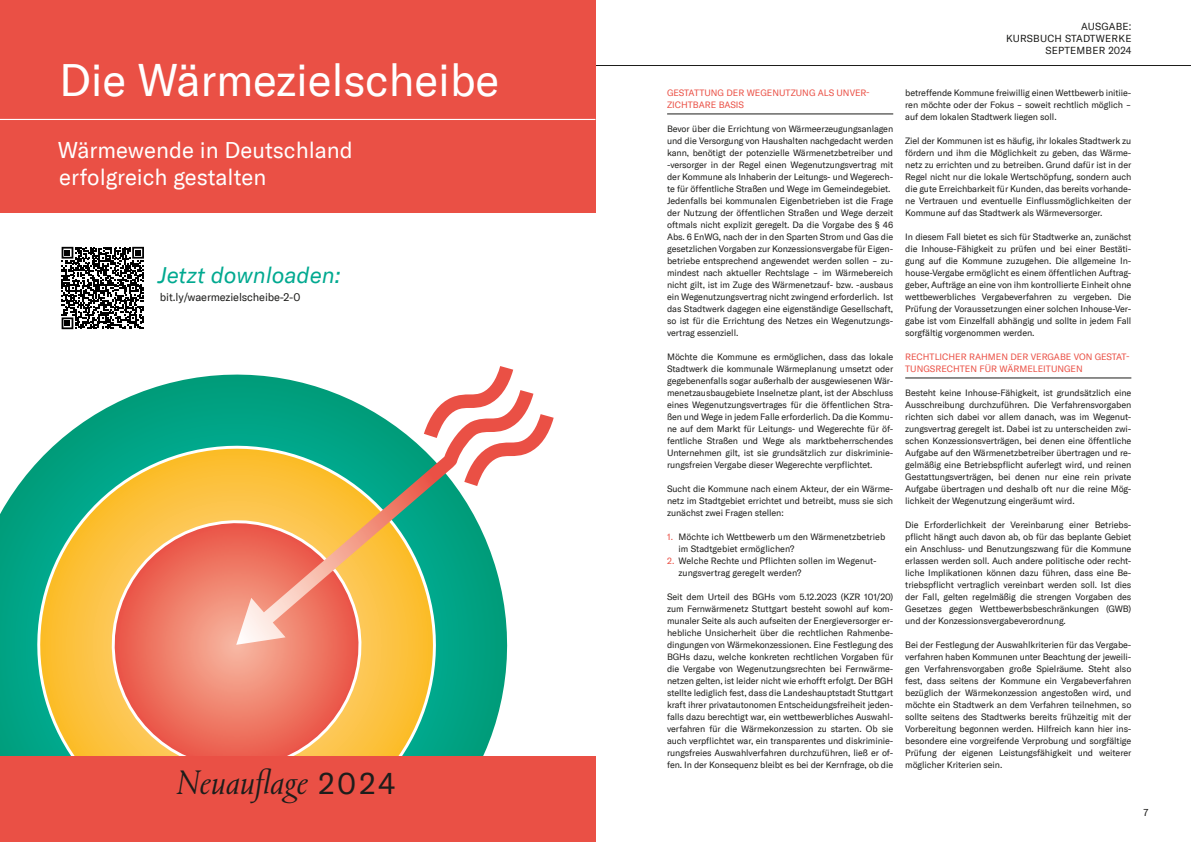
<style>
.page{position:relative;width:1191px;height:842px;background:#fff}
.page>*{position:absolute;margin:0;border:0;box-sizing:border-box;transform-origin:0 0}
.t1{font:44.6px "GT America";letter-spacing:-.005em;color:#fff}
.t2{font:italic 300 35px "Portrait TT";color:#1d1d1b}
.t3{font:22.3px/26.8px "GT America";color:#fff}
.t4{font:italic 22.3px "GT America";color:#00a990}
.t5{font:11px "GT America";letter-spacing:-.01em;color:#1d1d1b}
.t6{font:10px/12px "GT America";letter-spacing:.02em;color:#1d1d1b;text-align:right}
.t7{font:9px/12px "GT America";letter-spacing:-.01em;color:#1d1d1b;text-align:justify}
.t8{font:9px/12px "GT America";color:#ea5045}
.s1{font-family:"GT America";font-weight:400;font-style:normal;font-size:30px}
.s2{color:#ea5045}
</style>
<div class="page">
<hr style="left:0;top:65px;width:1191px;height:1px;background:#1d1d1b">
<div style="left:0;top:0;width:595px;height:213px;background:#ea5045"></div>
<svg style="left:0;top:374px;width:508px;height:382px"></svg>
<svg style="left:17px;top:425px;width:439px;height:331px"></svg>
<svg style="left:99px;top:508px;width:275px;height:248px"></svg>
<svg style="left:236px;top:390px;width:272px;height:255px"></svg>
<svg style="left:424px;top:366px;width:129px;height:120px"></svg>
<hr style="left:667px;top:114px;width:226px;height:1px;background:#1d1d1b">
<hr style="left:905px;top:378px;width:226px;height:1px;background:#1d1d1b">
<hr style="left:0;top:119px;width:595px;height:1px;background:#fff">
<svg style="left:62px;top:247px;width:82px;height:82px"></svg>
<div style="left:0;top:756px;width:595px;height:86px;background:#ea5045"></div>
<h1 class="t1" style="left:59px;top:54px;width:442px">Die Wärmezielscheibe</h1>
<h3 class="t3" style="left:58px;top:137px;width:297px">Wärmewende in Deutschland erfolgreich gestalten</h3>
<h3 class="t4" style="left:158px;top:262px;width:184px">Jetzt downloaden:</h3>
<p class="t5" style="left:160px;top:291px;width:142px">bit.ly/waermezielscheibe-2-0</p>
<h2 class="t2" style="left:177px;top:759px;width:220px">Neuauflage <span class="s1">2024</span></h2>
<p class="t6" style="left:1006px;top:20px;width:127px">AUSGABE:<br>KURSBUCH STADTWERKE<br>SEPTEMBER 2024</p>
<p class="t8" style="left:667px;top:87px;width:204px">GESTATTUNG DER WEGENUTZUNG ALS UNVER-<br>ZICHTBARE BASIS</p>
<p class="t7" style="left:667px;top:123px;width:228px;text-align:left">Bevor über die Errichtung von Wärmeerzeugungsanlagen und die Versorgung von Haushalten nachgedacht werden kann, benötigt der potenzielle Wärmenetzbetreiber und -versorger in der Regel einen Wegenutzungsvertrag mit der Kommune als Inhaberin der Leitungs- und Wegerech&shy;te für öffentliche Straßen und Wege im Gemeindegebiet.<br>Jedenfalls bei kommunalen Eigenbetrieben ist die Frage der Nutzung der öffentlichen Straßen und Wege derzeit oftmals nicht explizit geregelt. Da die Vorgabe des § 46<br>Abs. 6 EnWG, nach der in den Sparten Strom und Gas die gesetzlichen Vorgaben zur Konzessionsvergabe für Eigen&shy;betriebe entsprechend angewendet werden sollen - zu&shy;mindest nach aktueller Rechtslage - im Wärmebereich nicht gilt, ist im Zuge des Wärmenetzauf- bzw. -ausbaus ein Wegenutzungsvertrag nicht zwingend erforderlich. Ist das Stadtwerk dagegen eine eigenständige Gesellschaft, so ist für die Errichtung des Netzes ein Wegenutzungs&shy;vertrag essenziell.</p>
<p class="t7" style="left:667px;top:351px;width:228px">Möchte die Kommune es ermöglichen, dass das lokale Stadtwerk die kommunale Wärmeplanung umsetzt oder gegebenenfalls sogar außerhalb der ausgewiesenen Wär&shy;menetzausbaugebiete Inselnetze plant, ist der Abschluss eines Wegenutzungsvertrages für die öffentlichen Stra&shy;ßen und Wege in jedem Falle erforderlich. Da die Kommu&shy;ne auf dem Markt für Leitungs- und Wegerechte für öf&shy;fentliche Straßen und Wege als marktbeherrschendes Unternehmen gilt, ist sie grundsätzlich zur diskriminie&shy;rungsfreien Vergabe dieser Wegerechte verpflichtet.</p>
<p class="t7" style="left:667px;top:483px;width:228px">Sucht die Kommune nach einem Akteur, der ein Wärme&shy;netz im Stadtgebiet errichtet und betreibt, muss sie sich zunächst zwei Fragen stellen:</p>
<p class="t7" style="left:678px;top:531px;width:208px;text-indent:-11px"><span class="s2">1.</span> Möchte ich Wettbewerb um den Wärmenetzbetrieb im Stadtgebiet ermöglichen?</p>
<p class="t7" style="left:678px;top:555px;width:199px;text-indent:-11px"><span class="s2">2.</span> Welche Rechte und Pflichten sollen im Wegenut&shy;zungsvertrag geregelt werden?</p>
<p class="t7" style="left:667px;top:591px;width:228px">Seit dem Urteil des BGHs vom 5.12.2023 (KZR 101/20) zum Fernwärmenetz Stuttgart besteht sowohl auf kom&shy;munaler Seite als auch aufseiten der Energieversorger er&shy;hebliche Unsicherheit über die rechtlichen Rahmenbe&shy;dingungen von Wärmekonzessionen. Eine Festlegung des BGHs dazu, welche konkreten rechtlichen Vorgaben für die Vergabe von Wegenutzungsrechten bei Fernwärme&shy;netzen gelten, ist leider nicht wie erhofft erfolgt. Der BGH stellte lediglich fest, dass die Landeshauptstadt Stuttgart kraft ihrer privatautonomen Entscheidungsfreiheit jeden&shy;falls dazu berechtigt war, ein wettbewerbliches Auswahl&shy;verfahren für die Wärmekonzession zu starten. Ob sie auch verpflichtet war, ein transparentes und diskriminie&shy;rungsfreies Auswahlverfahren durchzuführen, ließ er of&shy;fen. In der Konsequenz bleibt es bei der Kernfrage, ob die</p>
<p class="t7" style="left:905px;top:87px;width:228px">betreffende Kommune freiwillig einen Wettbewerb initiie&shy;ren möchte oder der Fokus - soweit rechtlich möglich - auf dem lokalen Stadtwerk liegen soll.</p>
<p class="t7" style="left:905px;top:135px;width:228px">Ziel der Kommunen ist es häufig, ihr lokales Stadtwerk zu fördern und ihm die Möglichkeit zu geben, das Wärme&shy;netz zu errichten und zu betreiben. Grund dafür ist in der Regel nicht nur die lokale Wertschöpfung, sondern auch die gute Erreichbarkeit für Kunden, das bereits vorhande&shy;ne Vertrauen und eventuelle Einflussmöglichkeiten der Kommune auf das Stadtwerk als Wärmeversorger.</p>
<p class="t7" style="left:905px;top:231px;width:228px">In diesem Fall bietet es sich für Stadtwerke an, zunächst die Inhouse-Fähigkeit zu prüfen und bei einer Bestäti&shy;gung auf die Kommune zuzugehen. Die allgemeine In&shy;house-Vergabe ermöglicht es einem öffentlichen Auftrag&shy;geber, Aufträge an eine von ihm kontrollierte Einheit ohne wettbewerbliches Vergabeverfahren zu vergeben. Die Prüfung der Voraussetzungen einer solchen Inhouse-Ver&shy;gabe ist vom Einzelfall abhängig und sollte in jedem Fall sorgfältig vorgenommen werden.</p>
<p class="t8" style="left:905px;top:351px;width:226px">RECHTLICHER RAHMEN DER VERGABE VON GESTAT-<br>TUNGSRECHTEN FÜR WÄRMELEITUNGEN</p>
<p class="t7" style="left:905px;top:387px;width:228px">Besteht keine Inhouse-Fähigkeit, ist grundsätzlich eine Ausschreibung durchzuführen. Die Verfahrensvorgaben richten sich dabei vor allem danach, was im Wegenut&shy;zungsvertrag geregelt ist. Dabei ist zu unterscheiden zwi&shy;schen Konzessionsverträgen, bei denen eine öffentliche Aufgabe auf den Wärmenetzbetreiber übertragen und re&shy;gelmäßig eine Betriebspflicht auferlegt wird, und reinen Gestattungsverträgen, bei denen nur eine rein private Aufgabe übertragen und deshalb oft nur die reine Mög&shy;lichkeit der Wegenutzung eingeräumt wird.</p>
<p class="t7" style="left:905px;top:519px;width:228px">Die Erforderlichkeit der Vereinbarung einer Betriebs&shy;pflicht hängt auch davon ab, ob für das beplante Gebiet ein Anschluss- und Benutzungszwang für die Kommune erlassen werden soll. Auch andere politische oder recht&shy;liche Implikationen können dazu führen, dass eine Be&shy;triebspflicht vertraglich vereinbart werden soll. Ist dies der Fall, gelten regelmäßig die strengen Vorgaben des Gesetzes gegen Wettbewerbsbeschränkungen (GWB) und der Konzessionsvergabeverordnung.</p>
<p class="t7" style="left:905px;top:639px;width:228px">Bei der Festlegung der Auswahlkriterien für das Vergabe&shy;verfahren haben Kommunen unter Beachtung der jeweili&shy;gen Verfahrensvorgaben große Spielräume. Steht also fest, dass seitens der Kommune ein Vergabeverfahren bezüglich der Wärmekonzession angestoßen wird, und möchte ein Stadtwerk an dem Verfahren teilnehmen, so sollte seitens des Stadtwerks bereits frühzeitig mit der Vorbereitung begonnen werden. Hilfreich kann hier ins&shy;besondere eine vorgreifende Verprobung und sorgfältige Prüfung der eigenen Leistungsfähigkeit und weiterer möglicher Kriterien sein.</p>
<p class="t6" style="left:1143px;top:806px;width:6px">7</p>
</div>
